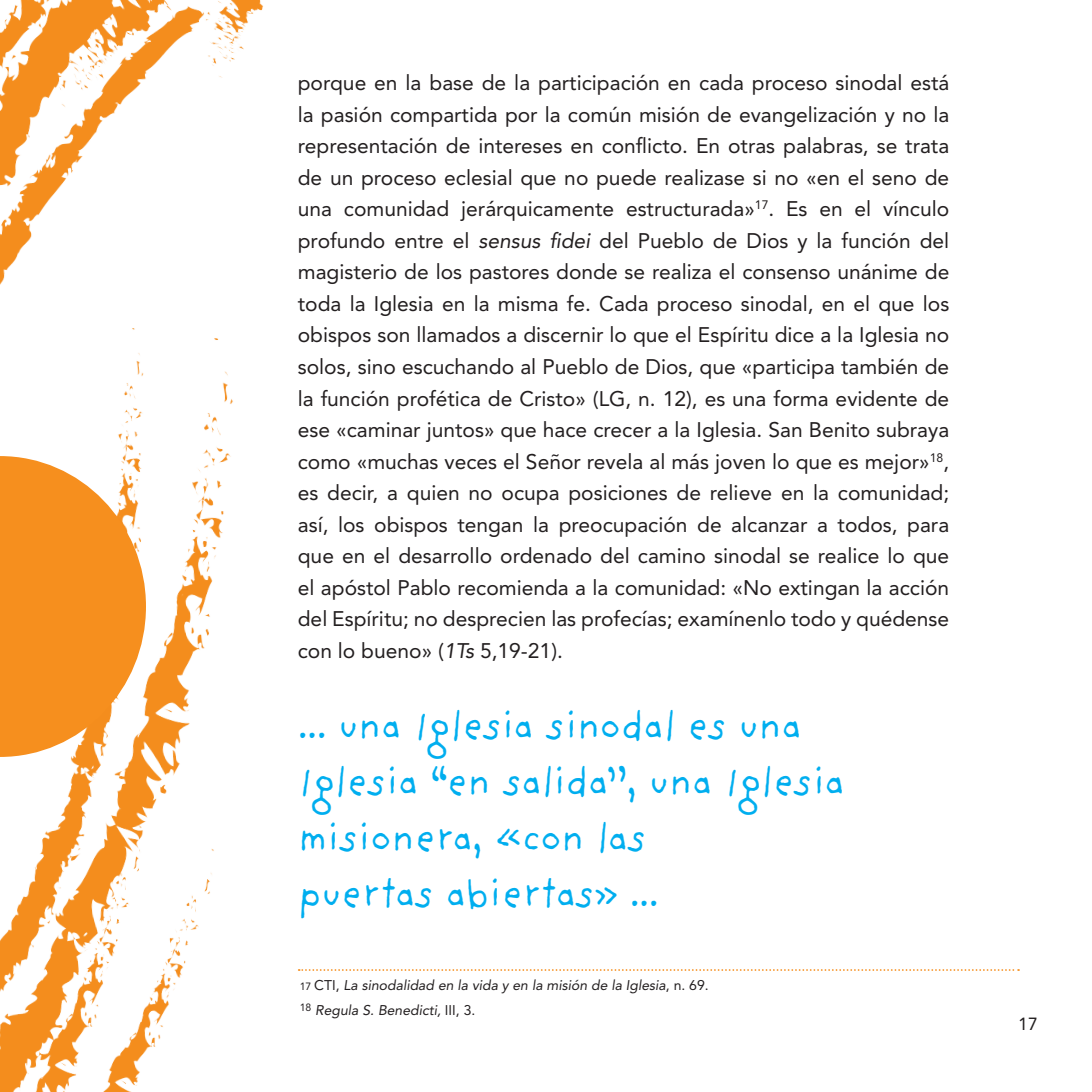
<style>
.page{position:relative;width:1092px;height:1092px;background:#fff}
.page>*{position:absolute;margin:0;border:0;box-sizing:border-box;transform-origin:0 0}
.t1{font:42px/56px "Providence Sans Pro";letter-spacing:-.05em;color:#00aeef}
.t2{font:21px/31.5px "Avenir LT Std";color:#231f20;text-align:justify}
.t3{font:17.5px "Avenir LT Std";color:#231f20}
.t4{font:italic 14px "Avenir LT Std";color:#231f20}
.s1{font-style:italic}
.s2{font-style:normal;font-size:10.5px}
.s3{font-style:normal}
</style>
<div class="page">
<img style="left:0;top:0;width:264px;height:285px">
<img style="left:0;top:328px;width:311px;height:763px">
<svg style="left:299px;top:969px;width:719px;height:1px"></svg>
<svg style="left:0;top:456px;width:146px;height:300px"></svg>
<p class="t2" style="left:298px;top:67px;width:653px">porque en la base de la participación en cada proceso sinodal está la pasión compartida por la común misión de evangelización y no la representación de intereses en conflicto. En otras palabras, se trata de un proceso eclesial que no puede realizase si no «en el seno de una comunidad jerárquicamente estructurada»<sup>17</sup>. Es en el vínculo profundo entre el <span class="s1">sensus fidei</span> del Pueblo de Dios y la función del magisterio de los pastores donde se realiza el consenso unánime de toda la Iglesia en la misma fe. Cada proceso sinodal, en el que los obispos son llamados a discernir lo que el Espíritu dice a la Iglesia no solos, sino escuchando al Pueblo de Dios, que «participa también de la función profética de Cristo» (LG, n. 12), es una forma evidente de ese «caminar juntos» que hace crecer a la Iglesia. San Benito subraya como «muchas veces el Señor revela al más joven lo que es mejor»<sup>18</sup>, es decir, a quien no ocupa posiciones de relieve en la comunidad; así, los obispos tengan la preocupación de alcanzar a todos, para que en el desarrollo ordenado del camino sinodal se realice lo que el apóstol Pablo recomienda a la comunidad: «No extingan la acción del Espíritu; no desprecien las profecías; examínenlo todo y quédense con lo bueno» (<span class="s1">1Ts</span> 5,19-21).</p>
<p class="t1" style="left:297px;top:696px;width:550px">... una Iglesia sinodal es una<br>Iglesia “en salida”, una Iglesia misionera, «con las</p>
<p class="t1" style="left:297px;top:864px;width:364px">puertas abiertas» ...</p>
<p class="t4" style="left:299px;top:977px;width:410px"><span class="s2">17</span> <span class="s3">CTI,</span> La sinodalidad en la vida y en la misión de la Iglesia<span class="s3">, n. 69.</span></p>
<p class="t4" style="left:299px;top:1001px;width:177px"><sup>18</sup> Regula S. Benedicti, <span class="s3">III, 3.</span></p>
<p class="t3" style="left:1018px;top:1013px;width:21px">17</p>
</div>
